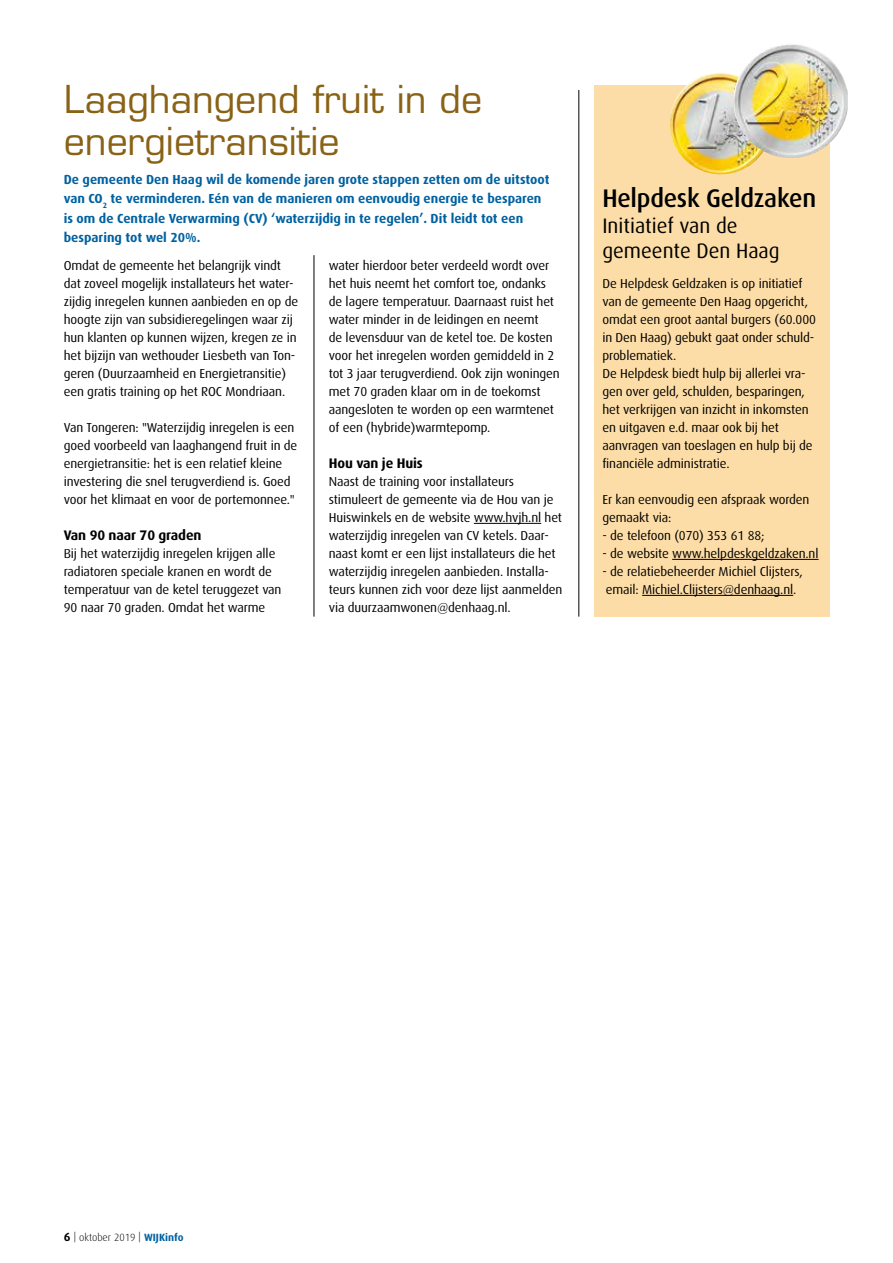
<style>
.page{position:relative;width:893px;height:1263px;background:#fff}
.page>*{position:absolute;margin:0;border:0;box-sizing:border-box;transform-origin:0 0}
.t1{font:37.5px/42px "Eurostile LT";color:#896216}
.t2{font:500 25.5px "Dax";letter-spacing:-.01em;color:#000}
.t3{font:21px/25.5px "Dax";color:#000}
.t4{font:700 13.8px "Dax";letter-spacing:-.01em;color:#000}
.t5{font:700 13.2px/19.5px "Dax";color:#0061a1}
.t6{font:12.9px/18px "Dax";letter-spacing:-.01em;color:#000}
.t7{font:300 10.5px "Dax";color:#000}
.s1{font-weight:700;font-size:12px}
.s2{font-weight:700;color:#0061a1}
</style>
<div class="page">
<hr style="left:314px;top:255px;width:1px;height:362px;background:#000">
<hr style="left:579px;top:90px;width:1px;height:527px;background:#000">
<hr style="left:474px;top:523px;width:67px;height:1px;background:#000">
<div style="left:594px;top:85px;width:235px;height:532px;background:#fddda7"></div>
<img style="left:670px;top:72px;width:88px;height:102px">
<img style="left:734px;top:44px;width:114px;height:114px">
<hr style="left:672px;top:559px;width:147px;height:1px;background:#000">
<hr style="left:642px;top:595px;width:151px;height:1px;background:#000">
<h1 class="t1" style="left:64px;top:79px;width:420px">Laaghangend fruit in de energietransitie</h1>
<p class="t5" style="left:64px;top:170px;width:487px">De gemeente Den Haag wil de komende jaren grote stappen zetten om de uitstoot van CO<sub>2</sub> te verminderen. Eén van de manieren om eenvoudig energie te besparen is om de Centrale Verwarming (CV) ‘waterzijdig in te regelen’. Dit leidt tot een besparing tot wel 20%.</p>
<p class="t6" style="left:64px;top:257px;width:236px">Omdat de gemeente het belangrijk vindt dat zoveel mogelijk installateurs het water&shy;zijdig inregelen kunnen aanbieden en op de hoogte zijn van subsidieregelingen waar zij hun klanten op kunnen wijzen, kregen ze in het bijzijn van wethouder Liesbeth van Ton&shy;geren (Duurzaamheid en Energietransitie) een gratis training op het ROC Mondriaan.</p>
<p class="t6" style="left:64px;top:419px;width:235px">Van Tongeren: "Waterzijdig inregelen is een goed voorbeeld van laaghangend fruit in de energietransitie: het is een relatief kleine investering die snel terugverdiend is. Goed voor het klimaat en voor de portemonnee."</p>
<p class="t4" style="left:64px;top:527px;width:139px">Van 90 naar 70 graden</p>
<p class="t6" style="left:64px;top:545px;width:219px">Bij het waterzijdig inregelen krijgen alle radiatoren speciale kranen en wordt de temperatuur van de ketel teruggezet van 90 naar 70 graden. Omdat het warme</p>
<p class="t6" style="left:329px;top:257px;width:232px">water hierdoor beter verdeeld wordt over het huis neemt het comfort toe, ondanks de lagere temperatuur. Daarnaast ruist het water minder in de leidingen en neemt<br>de levensduur van de ketel toe. De kosten voor het inregelen worden gemiddeld in 2 tot 3 jaar terugverdiend. Ook zijn woningen met 70 graden klaar om in de toekomst aangesloten te worden op een warmtenet of een (hybride)warmtepomp.</p>
<p class="t4" style="left:329px;top:455px;width:96px">Hou van je Huis</p>
<p class="t6" style="left:329px;top:473px;width:235px">Naast de training voor installateurs stimuleert de gemeente via de Hou van je Huiswinkels en de website www.hvjh.nl het waterzijdig inregelen van CV ketels. Daar&shy;naast komt er een lijst installateurs die het waterzijdig inregelen aanbieden. Installa&shy;teurs kunnen zich voor deze lijst aanmelden via duurzaamwonen@denhaag.nl.</p>
<h2 class="t2" style="left:602px;top:184px;width:215px">Helpdesk Geldzaken</h2>
<h3 class="t3" style="left:602px;top:213px;width:179px">Initiatief van de gemeente Den Haag</h3>
<p class="t6" style="left:602px;top:275px;width:215px">De Helpdesk Geldzaken is op initiatief van de gemeente Den Haag opgericht, omdat een groot aantal burgers (60.000 in Den Haag) gebukt gaat onder schuld&shy;problematiek.<br>De Helpdesk biedt hulp bij allerlei vra&shy;gen over geld, schulden, besparingen, het verkrijgen van inzicht in inkomsten en uitgaven e.d. maar ook bij het aanvragen van toeslagen en hulp bij de financiële administratie.</p>
<p class="t6" style="left:602px;top:491px;width:209px">Er kan eenvoudig een afspraak worden gemaakt via:</p>
<p class="t6" style="left:602px;top:527px;width:164px">- de telefoon (070) 353 61 88;</p>
<p class="t6" style="left:602px;top:545px;width:218px">- de website www.helpdeskgeldzaken.nl</p>
<p class="t6" style="left:602px;top:563px;width:202px">- de relatiebeheerder Michiel Clijsters, email: Michiel.Clijsters@denhaag.nl.</p>
<p class="t7" style="left:64px;top:1232px;width:121px"><span class="s1">6</span> | oktober 2019 | <span class="s2">WIJKinfo</span></p>
</div>
